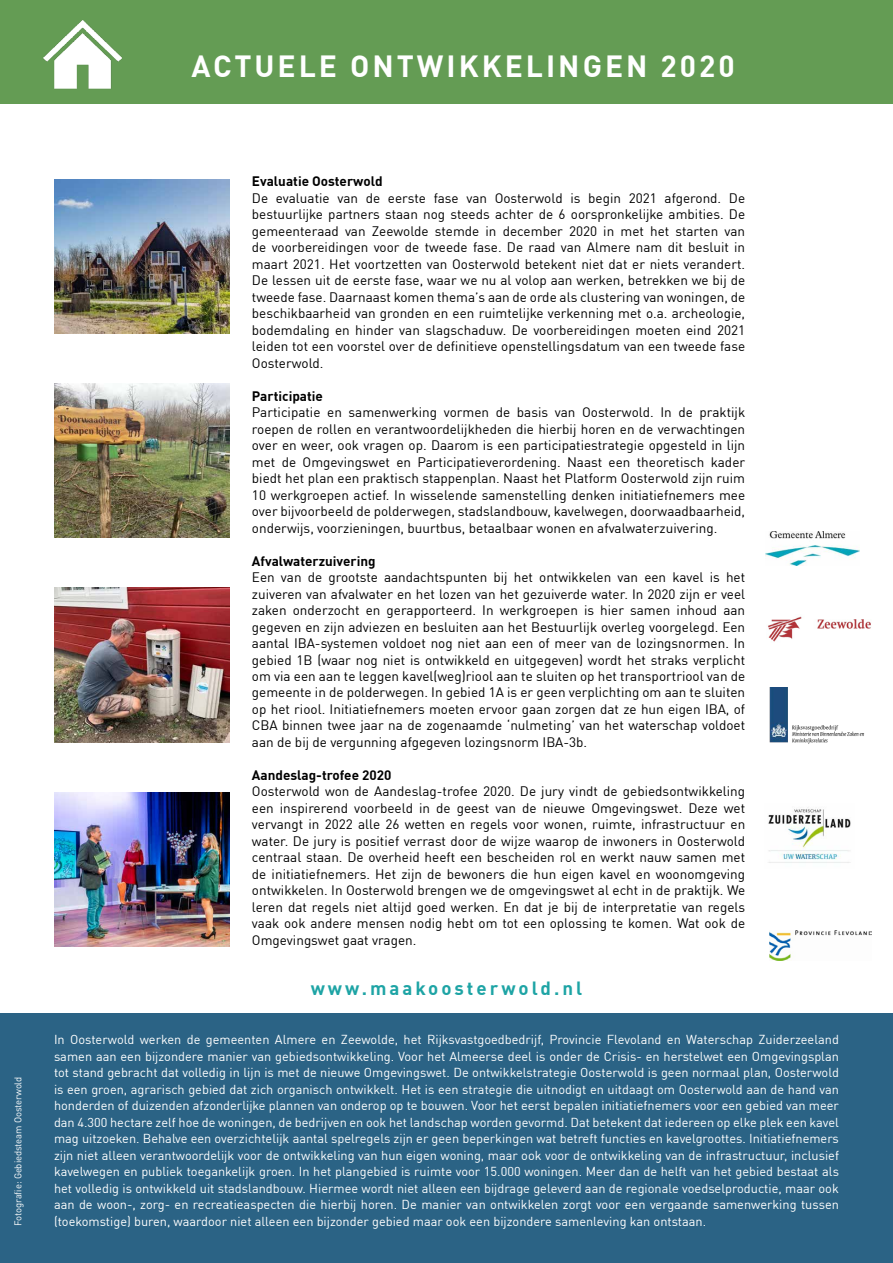
<style>
.page{position:relative;width:893px;height:1263px;background:#fff}
.page>*{position:absolute;margin:0;border:0;box-sizing:border-box;transform-origin:0 0}
.t1{font:700 30px "DINOT";letter-spacing:.1em;color:#fff}
.t2{font:700 18.75px "DINOT";letter-spacing:.16em;color:#1ea4a5}
.t3{font:13.5px/16.5px "DINOT";color:#000;text-align:justify}
.t4{font:700 13.5px "DINOT";color:#000}
.t5{font:12.75px/16.5px "DINOT";color:#fff;text-align:justify}
.t6{font:9.75px "DIN";letter-spacing:-.01em;color:#fff}
</style>
<div class="page">
<div style="left:0;top:0;width:893px;height:103px;background:#649c54"></div>
<img style="left:43px;top:20px;width:79px;height:69px">
<img style="left:54px;top:180px;width:176px;height:154px">
<img style="left:54px;top:384px;width:176px;height:154px">
<img style="left:54px;top:588px;width:176px;height:154px">
<img style="left:54px;top:792px;width:176px;height:154px">
<div style="left:0;top:1013px;width:893px;height:250px;background:#2b6385"></div>
<img style="left:769px;top:930px;width:102px;height:31px">
<img style="left:768px;top:616px;width:103px;height:26px">
<img style="left:768px;top:807px;width:83px;height:56px">
<img style="left:765px;top:532px;width:94px;height:34px">
<img style="left:769px;top:688px;width:96px;height:56px">
<h1 class="t1" style="left:191px;top:43px;width:545px">ACTUELE ONTWIKKELINGEN 2020</h1>
<p class="t6" style="left:13px;top:1226px;width:151px;rotate:-90deg">Fotografie: Gebiedsteam Oosterwold</p>
<p class="t4" style="left:252px;top:171px;width:132px">Evaluatie Oosterwold</p>
<p class="t3" style="left:252px;top:188px;width:495px">De evaluatie van de eerste fase van Oosterwold is begin 2021 afgerond. De bestuurlijke partners staan nog steeds achter de 6 oorspronkelijke ambities. De gemeenteraad van Zeewolde stemde in december 2020 in met het starten van de voorbereidingen voor de tweede fase. De raad van Almere nam dit besluit in maart 2021. Het voortzetten van Oosterwold betekent niet dat er niets verandert.<br>De lessen uit de eerste fase, waar we nu al volop aan werken, betrekken we bij de tweede fase. Daarnaast komen thema’s aan de orde als clustering van woningen, de beschikbaarheid van gronden en een ruimtelijke verkenning met o.a. archeologie, bodemdaling en hinder van slagschaduw. De voorbereidingen moeten eind 2021 leiden tot een voorstel over de definitieve openstellingsdatum van een tweede fase Oosterwold.</p>
<p class="t4" style="left:252px;top:385px;width:73px">Participatie</p>
<p class="t3" style="left:252px;top:403px;width:495px">Participatie en samenwerking vormen de basis van Oosterwold. In de praktijk roepen de rollen en verantwoordelijkheden die hierbij horen en de verwachtingen over en weer, ook vragen op. Daarom is een participatiestrategie opgesteld in lijn met de Omgevingswet en Participatieverordening. Naast een theoretisch kader biedt het plan een praktisch stappenplan. Naast het Platform Oosterwold zijn ruim 10 werkgroepen actief. In wisselende samenstelling denken initiatiefnemers mee over bijvoorbeeld de polderwegen, stadslandbouw, kavelwegen, doorwaadbaarheid, onderwijs, voorzieningen, buurtbus, betaalbaar wonen en afvalwaterzuivering.</p>
<p class="t4" style="left:252px;top:550px;width:125px">Afvalwaterzuivering</p>
<p class="t3" style="left:252px;top:568px;width:495px">Een van de grootste aandachtspunten bij het ontwikkelen van een kavel is het zuiveren van afvalwater en het lozen van het gezuiverde water. In 2020 zijn er veel zaken onderzocht en gerapporteerd. In werkgroepen is hier samen inhoud aan gegeven en zijn adviezen en besluiten aan het Bestuurlijk overleg voorgelegd. Een aantal IBA-systemen voldoet nog niet aan een of meer van de lozingsnormen. In gebied 1B (waar nog niet is ontwikkeld en uitgegeven) wordt het straks verplicht om via een aan te leggen kavel(weg)riool aan te sluiten op het transportriool van de gemeente in de polderwegen. In gebied 1A is er geen verplichting om aan te sluiten op het riool. Initiatiefnemers moeten ervoor gaan zorgen dat ze hun eigen IBA, of CBA binnen twee jaar na de zogenaamde ‘nulmeting’ van het waterschap voldoet aan de bij de vergunning afgegeven lozingsnorm IBA-3b.</p>
<p class="t4" style="left:252px;top:764px;width:141px">Aandeslag-trofee 2020</p>
<p class="t3" style="left:252px;top:782px;width:495px">Oosterwold won de Aandeslag-trofee 2020. De jury vindt de gebiedsontwikkeling een inspirerend voorbeeld in de geest van de nieuwe Omgevingswet. Deze wet vervangt in 2022 alle 26 wetten en regels voor wonen, ruimte, infrastructuur en water. De jury is positief verrast door de wijze waarop de inwoners in Oosterwold centraal staan. De overheid heeft een bescheiden rol en werkt nauw samen met de initiatiefnemers. Het zijn de bewoners die hun eigen kavel en woonomgeving ontwikkelen. In Oosterwold brengen we de omgevingswet al echt in de praktijk. We leren dat regels niet altijd goed werken. En dat je bij de interpretatie van regels vaak ook andere mensen nodig hebt om tot een oplossing te komen. Wat ook de Omgevingswet gaat vragen.</p>
<h2 class="t2" style="left:311px;top:973px;width:273px">www.maakoosterwold.nl</h2>
<p class="t5" style="left:54px;top:1030px;width:787px">In Oosterwold werken de gemeenten Almere en Zeewolde, het Rijksvastgoedbedrijf, Provincie Flevoland en Waterschap Zuiderzeeland samen aan een bijzondere manier van gebiedsontwikkeling. Voor het Almeerse deel is onder de Crisis- en herstelwet een Omgevingsplan tot stand gebracht dat volledig in lijn is met de nieuwe Omgevingswet. De ontwikkelstrategie Oosterwold is geen normaal plan, Oosterwold is een groen, agrarisch gebied dat zich organisch ontwikkelt. Het is een strategie die uitnodigt en uitdaagt om Oosterwold aan de hand van honderden of duizenden afzonderlijke plannen van onderop op te bouwen. Voor het eerst bepalen initiatiefnemers voor een gebied van meer dan 4.300 hectare zelf hoe de woningen, de bedrijven en ook het landschap worden gevormd. Dat betekent dat iedereen op elke plek een kavel mag uitzoeken. Behalve een overzichtelijk aantal spelregels zijn er geen beperkingen wat betreft functies en kavelgroottes. Initiatiefnemers zijn niet alleen verantwoordelijk voor de ontwikkeling van hun eigen woning, maar ook voor de ontwikkeling van de infrastructuur, inclusief kavelwegen en publiek toegankelijk groen. In het plangebied is ruimte voor 15.000 woningen. Meer dan de helft van het gebied bestaat als het volledig is ontwikkeld uit stadslandbouw. Hiermee wordt niet alleen een bijdrage geleverd aan de regionale voedselproductie, maar ook aan de woon-, zorg- en recreatieaspecten die hierbij horen. De manier van ontwikkelen zorgt voor een vergaande samenwerking tussen (toekomstige) buren, waardoor niet alleen een bijzonder gebied maar ook een bijzondere samenleving kan ontstaan.</p>
</div>
